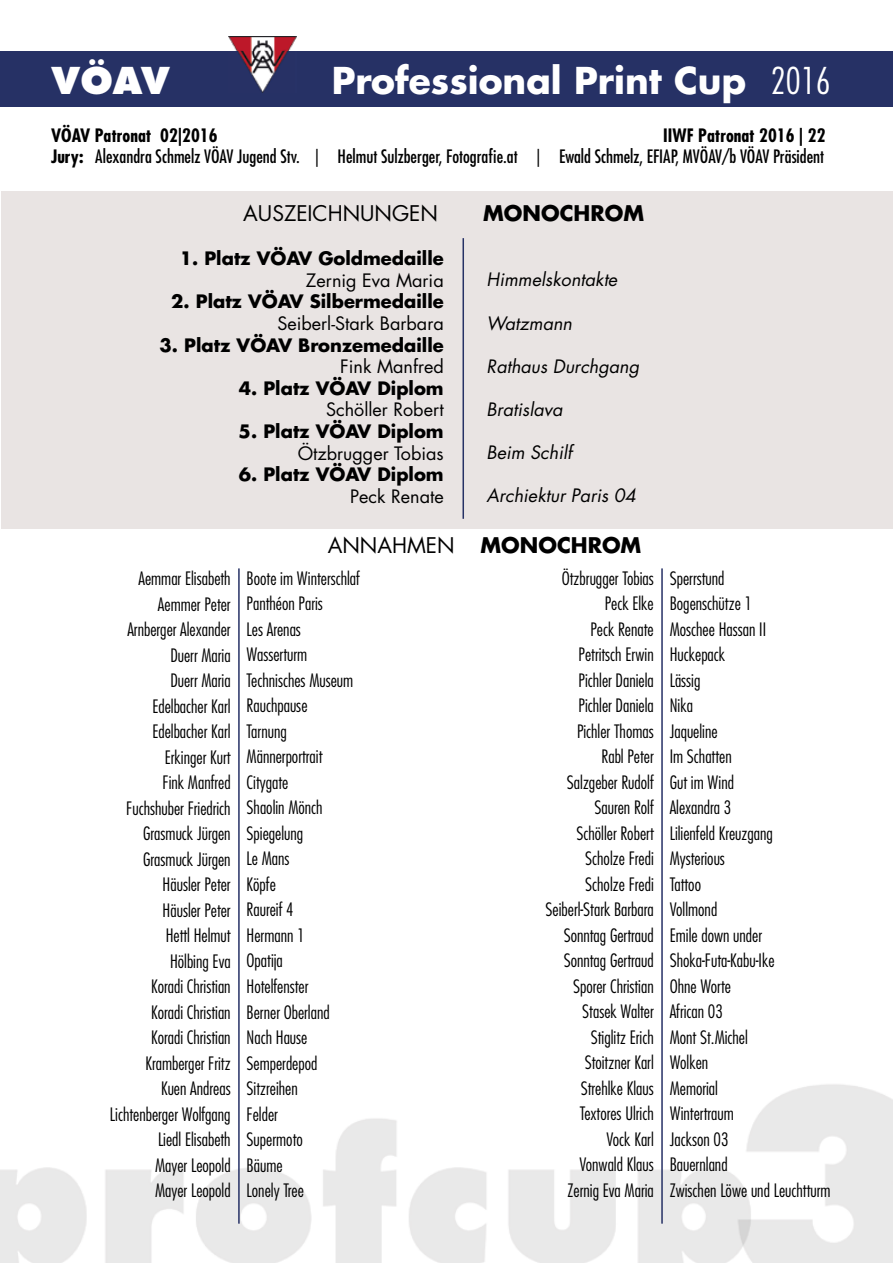
<style>
.page{position:relative;width:893px;height:1263px;background:#fff}
.page>*{position:absolute;margin:0;border:0;box-sizing:border-box;transform-origin:0 0}
.t1{font:700 36px "Futura";color:#fff}
.t2{font:800 36px "Futura";color:#fff}
.t3{font:700 21px "Futura";color:#000}
.t4{font:21px "Futura";color:#000}
.t5{font:300 condensed 18px/25.5px "Futura";color:#000}
.t6{font:condensed 18px/21.6px "Futura";color:#000;text-align:right}
.t7{font:700 18px "Futura";color:#000}
.t8{font:18px "Futura";color:#000}
.t9{font:italic 18px "Futura";color:#000}
.t10{font:700 condensed 18px "Futura";color:#000}
.s1{font-weight:300;font-stretch:condensed}
.s2{font-weight:700}
.s3{font-weight:400}
</style>
<div class="page">
<div style="left:0;top:51px;width:893px;height:56px;background:#263165"></div>
<img style="left:229px;top:36px;width:67px;height:56px">
<img style="left:0;top:1084px;width:893px;height:179px">
<div style="left:1px;top:191px;width:891px;height:338px;background:#e9e4e3"></div>
<hr style="left:462px;top:238px;width:2px;height:281px;background:#263165">
<hr style="left:238px;top:568px;width:2px;height:656px;background:#263165">
<hr style="left:661px;top:568px;width:2px;height:656px;background:#263165">
<h1 class="t2" style="left:51px;top:58px;width:120px">VÖAV</h1>
<h1 class="t1" style="left:332px;top:57px;width:501px">Professional Print Cup <span class="s1">2016</span></h1>
<p class="t10" style="left:51px;top:124px;width:168px">VÖAV Patronat 02|2016</p>
<p class="t6" style="left:51px;top:124px;width:776px"><span class="s2">IIWF Patronat 2016 | 22<br>Jury:</span> Alexandra Schmelz VÖAV Jugend Stv. | Helmut Sulzberger, Fotografie.at | Ewald Schmelz, EFIAP, MVÖAV/b VÖAV Präsident</p>
<p class="t4" style="left:243px;top:200px;width:196px">AUSZEICHNUNGEN</p>
<p class="t3" style="left:483px;top:199px;width:162px">MONOCHROM</p>
<p class="t7" style="left:180px;top:247px;width:266px">1. Platz VÖAV Goldmedaille</p>
<p class="t7" style="left:171px;top:290px;width:274px">2. Platz VÖAV Silbermedaille</p>
<p class="t7" style="left:160px;top:333px;width:286px">3. Platz VÖAV Bronzemedaille</p>
<p class="t7" style="left:239px;top:376px;width:207px">4. Platz VÖAV Diplom</p>
<p class="t7" style="left:239px;top:419px;width:207px">5. Platz VÖAV Diplom</p>
<p class="t7" style="left:239px;top:463px;width:207px">6. Platz VÖAV Diplom</p>
<p class="t8" style="left:306px;top:269px;width:139px">Zernig Eva Maria</p>
<p class="t8" style="left:277px;top:312px;width:168px">Seiberl-Stark Barbara</p>
<p class="t8" style="left:340px;top:355px;width:105px">Fink Manfred</p>
<p class="t8" style="left:326px;top:398px;width:119px">Schöller Robert</p>
<p class="t8" style="left:298px;top:442px;width:148px">Ötzbrugger Tobias</p>
<p class="t8" style="left:350px;top:485px;width:95px">Peck Renate</p>
<p class="t9" style="left:487px;top:268px;width:132px">Himmelskontakte</p>
<p class="t9" style="left:487px;top:311px;width:87px">Watzmann</p>
<p class="t9" style="left:487px;top:355px;width:154px">Rathaus Durchgang</p>
<p class="t9" style="left:487px;top:398px;width:78px">Bratislava</p>
<p class="t9" style="left:487px;top:441px;width:87px">Beim Schilf</p>
<p class="t9" style="left:487px;top:484px;width:151px">Archiektur Paris 04</p>
<p class="t5" style="left:110px;top:566px;width:122px;text-align:right">Aemmar Elisabeth<br>Aemmer Peter<br>Arnberger Alexander<br>Duerr Maria<br>Duerr Maria<br>Edelbacher Karl<br>Edelbacher Karl<br>Erkinger Kurt<br>Fink Manfred<br>Fuchshuber Friedrich<br>Grasmuck Jürgen<br>Grasmuck Jürgen<br>Häusler Peter<br>Häusler Peter<br>Hettl Helmut<br>Hölbing Eva<br>Koradi Christian<br>Koradi Christian<br>Koradi Christian<br>Kramberger Fritz<br>Kuen Andreas<br>Lichtenberger Wolfgang<br>Liedl Elisabeth<br>Mayer Leopold<br>Mayer Leopold</p>
<p class="t3" style="left:328px;top:531px;width:315px"><span class="s3">ANNAHMEN</span> MONOCHROM</p>
<p class="t5" style="left:247px;top:565px;width:115px">Boote im Winterschlaf<br>Panthéon Paris<br>Les Arenas<br>Wasserturm<br>Technisches Museum<br>Rauchpause<br>Tarnung<br>Männerportrait<br>Citygate<br>Shaolin Mönch<br>Spiegelung<br>Le Mans<br>Köpfe<br>Raureif 4<br>Hermann 1<br>Opatija<br>Hotelfenster<br>Berner Oberland<br>Nach Hause<br>Semperdepod<br>Sitzreihen<br>Felder<br>Supermoto<br>Bäume<br>Lonely Tree</p>
<p class="t5" style="left:546px;top:565px;width:110px;text-align:right">Ötzbrugger Tobias<br>Peck Elke<br>Peck Renate<br>Petritsch Erwin<br>Pichler Daniela<br>Pichler Daniela<br>Pichler Thomas<br>Rabl Peter<br>Salzgeber Rudolf<br>Sauren Rolf<br>Schöller Robert<br>Scholze Fredi<br>Scholze Fredi<br>Seiberl-Stark Barbara<br>Sonntag Gertraud<br>Sonntag Gertraud<br>Sporer Christian<br>Stasek Walter<br>Stiglitz Erich<br>Stoitzner Karl<br>Strehlke Klaus<br>Textores Ulrich<br>Vock Karl<br>Vonwald Klaus<br>Zernig Eva Maria</p>
<p class="t5" style="left:670px;top:565px;width:162px">Sperrstund<br>Bogenschütze 1<br>Moschee Hassan II<br>Huckepack<br>Lässig<br>Nika<br>Jaqueline<br>Im Schatten<br>Gut im Wind<br>Alexandra 3<br>Lilienfeld Kreuzgang<br>Mysterious<br>Tattoo<br>Vollmond<br>Emile down under<br>Shoka-Futa-Kabu-Ike<br>Ohne Worte<br>African 03<br>Mont St.Michel<br>Wolken<br>Memorial<br>Wintertraum<br>Jackson 03<br>Bauernland<br>Zwischen Löwe und Leuchtturm</p>
</div>
